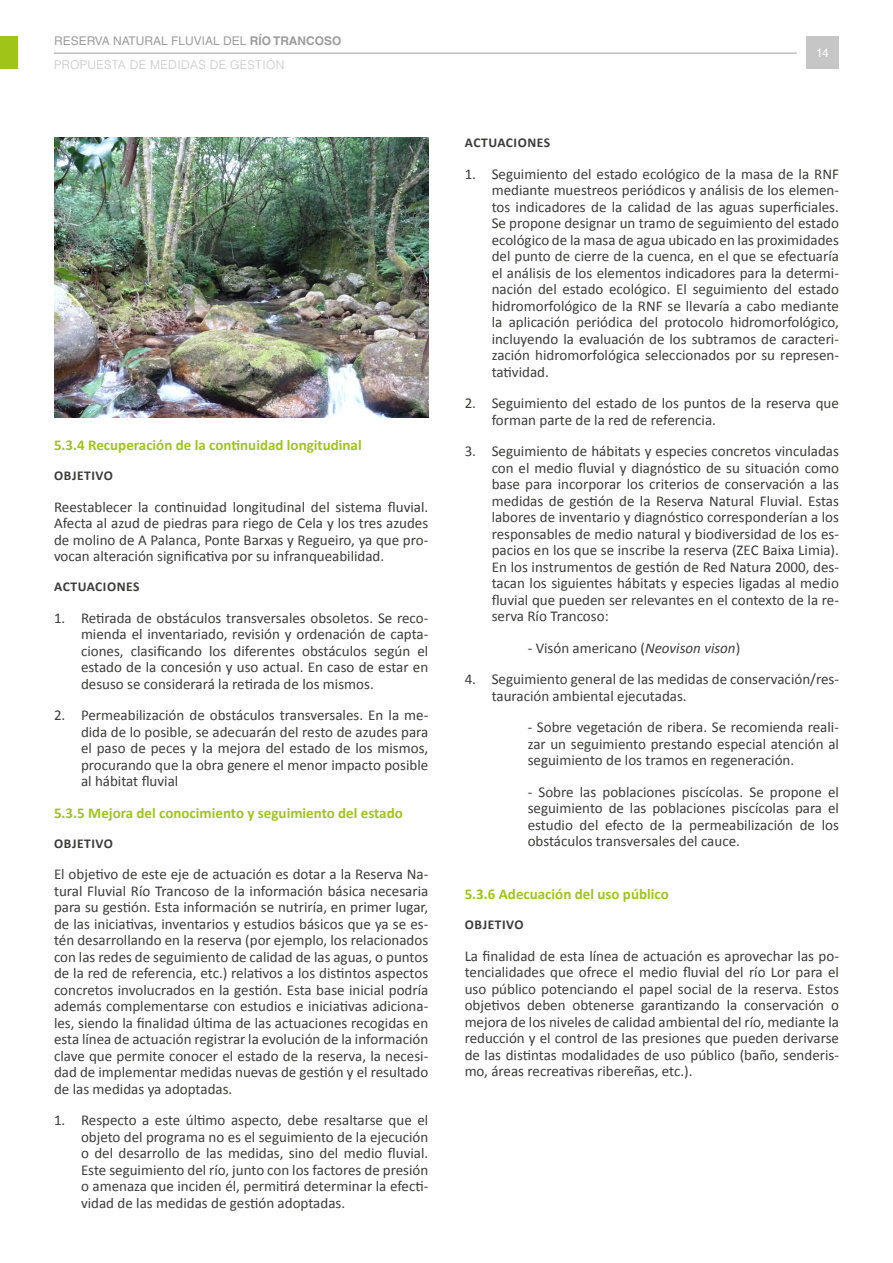
<style>
.page{position:relative;width:893px;height:1263px;background:#fff}
.page>*{position:absolute;margin:0;border:0;box-sizing:border-box;transform-origin:0 0}
.Texto{font:15px/16.5px "Calibri";color:#3c3c3b;text-align:justify}
.Texto-Guiones-2{font:15px/16.5px "Calibri";color:#3c3c3b;text-align:justify}
._1_1_1Subapartado{font:700 15px "Calibri";color:#a0c519}
.Nivel4{font:700 13.5px "Calibri";letter-spacing:.04em;color:#3c3c3b}
.t1{font:300 12px/24.5px "Helvetica LT Std";letter-spacing:.03em;color:#c6c6c6}
.t2{font:12px "Helvetica LT Std";color:#fff}
.s1{font-weight:400;color:#9d9d9c}
.s2{font-weight:700;color:#9d9d9c}
.s3{font-style:italic}
</style>
<div class="page">
<hr style="left:54px;top:53px;width:743px;height:1px;background:#9d9d9c">
<div style="left:0;top:36px;width:18px;height:33px;background:#a0c519"></div>
<div style="left:806px;top:36px;width:33px;height:33px;background:#c6c6c6"></div>
<img style="left:54px;top:137px;width:374px;height:281px">
<p class="t1" style="left:54px;top:28px;width:289px"><span class="s1">RESERVA NATURAL FLUVIAL DEL</span> <span class="s2">RÍO TRANCOSO<br></span>PROPUESTA DE MEDIDAS DE GESTIÓN</p>
<p class="_1_1_1Subapartado" style="left:54px;top:435px;width:309px">5.3.4 Recuperación de la continuidad longitudinal</p>
<p class="Nivel4" style="left:54px;top:466px;width:60px">OBJETIVO</p>
<p class="Texto" style="left:54px;top:498px;width:376px">Reestablecer la continuidad longitudinal del sistema fluvial.<br>Afecta al azud de piedras para riego de Cela y los tres azudes de molino de A Palanca, Ponte Barxas y Regueiro, ya que pro&shy;vocan alteración significativa por su infranqueabilidad.</p>
<p class="Nivel4" style="left:54px;top:577px;width:87px">ACTUACIONES</p>
<p class="Texto" style="left:81px;top:609px;width:349px;text-indent:-27px">1. Retirada de obstáculos transversales obsoletos. Se reco&shy;mienda el inventariado, revisión y ordenación de capta&shy;ciones, clasificando los diferentes obstáculos según el estado de la concesión y uso actual. En caso de estar en desuso se considerará la retirada de los mismos.</p>
<p class="Texto" style="left:81px;top:706px;width:349px;text-indent:-27px">2. Permeabilización de obstáculos transversales. En la me&shy;dida de lo posible, se adecuarán del resto de azudes para el paso de peces y la mejora del estado de los mismos, procurando que la obra genere el menor impacto posible al hábitat fluvial</p>
<p class="_1_1_1Subapartado" style="left:54px;top:802px;width:350px">5.3.5 Mejora del conocimiento y seguimiento del estado</p>
<p class="Nivel4" style="left:54px;top:833px;width:60px">OBJETIVO</p>
<p class="Texto" style="left:54px;top:865px;width:376px">El objetivo de este eje de actuación es dotar a la Reserva Na&shy;tural Fluvial Río Trancoso de la información básica necesaria para su gestión. Esta información se nutriría, en primer lugar, de las iniciativas, inventarios y estudios básicos que ya se es&shy;tén desarrollando en la reserva (por ejemplo, los relacionados con las redes de seguimiento de calidad de las aguas, o puntos de la red de referencia, etc.) relativos a los distintos aspectos concretos involucrados en la gestión. Esta base inicial podría además complementarse con estudios e iniciativas adiciona&shy;les, siendo la finalidad última de las actuaciones recogidas en esta línea de actuación registrar la evolución de la información clave que permite conocer el estado de la reserva, la necesi&shy;dad de implementar medidas nuevas de gestión y el resultado de las medidas ya adoptadas.</p>
<p class="Texto" style="left:81px;top:1111px;width:349px;text-indent:-27px">1. Respecto a este último aspecto, debe resaltarse que el objeto del programa no es el seguimiento de la ejecución o del desarrollo de las medidas, sino del medio fluvial.<br>Este seguimiento del río, junto con los factores de presión o amenaza que inciden él, permitirá determinar la efecti&shy;vidad de las medidas de gestión adoptadas.</p>
<p class="t2" style="left:816px;top:46px;width:14px">14</p>
<p class="Nivel4" style="left:465px;top:133px;width:87px">ACTUACIONES</p>
<p class="Texto" style="left:492px;top:165px;width:349px;text-indent:-27px">1. Seguimiento del estado ecológico de la masa de la RNF mediante muestreos periódicos y análisis de los elemen&shy;tos indicadores de la calidad de las aguas superficiales.<br>Se propone designar un tramo de seguimiento del estado ecológico de la masa de agua ubicado en las proximidades del punto de cierre de la cuenca, en el que se efectuaría el análisis de los elementos indicadores para la determi&shy;nación del estado ecológico. El seguimiento del estado hidromorfológico de la RNF se llevaría a cabo mediante la aplicación periódica del protocolo hidromorfológico, incluyendo la evaluación de los subtramos de caracteri&shy;zación hidromorfológica seleccionados por su represen&shy;tatividad.</p>
<p class="Texto" style="left:492px;top:395px;width:349px;text-indent:-27px">2. Seguimiento del estado de los puntos de la reserva que forman parte de la red de referencia.</p>
<p class="Texto" style="left:492px;top:443px;width:349px;text-indent:-27px">3. Seguimiento de hábitats y especies concretos vinculadas con el medio fluvial y diagnóstico de su situación como base para incorporar los criterios de conservación a las medidas de gestión de la Reserva Natural Fluvial. Estas labores de inventario y diagnóstico corresponderían a los responsables de medio natural y biodiversidad de los es&shy;pacios en los que se inscribe la reserva (ZEC Baixa Limia).<br>En los instrumentos de gestión de Red Natura 2000, des&shy;tacan los siguientes hábitats y especies ligadas al medio fluvial que pueden ser relevantes en el contexto de la re&shy;serva Río Trancoso:</p>
<p class="Texto-Guiones-2" style="left:528px;top:639px;width:214px">- Visón americano (<span class="s3">Neovison vison</span>)</p>
<p class="Texto" style="left:492px;top:671px;width:349px;text-indent:-27px">4. Seguimiento general de las medidas de conservación/res&shy;tauración ambiental ejecutadas.</p>
<p class="Texto-Guiones-2" style="left:528px;top:719px;width:313px">- Sobre vegetación de ribera. Se recomienda reali&shy;zar un seguimiento prestando especial atención al seguimiento de los tramos en regeneración.</p>
<p class="Texto-Guiones-2" style="left:528px;top:783px;width:313px">- Sobre las poblaciones piscícolas. Se propone el seguimiento de las poblaciones piscícolas para el estudio del efecto de la permeabilización de los obstáculos transversales del cauce.</p>
<p class="_1_1_1Subapartado" style="left:465px;top:884px;width:206px">5.3.6 Adecuación del uso público</p>
<p class="Nivel4" style="left:465px;top:915px;width:60px">OBJETIVO</p>
<p class="Texto" style="left:465px;top:947px;width:376px">La finalidad de esta línea de actuación es aprovechar las po&shy;tencialidades que ofrece el medio fluvial del río Lor para el uso público potenciando el papel social de la reserva. Estos objetivos deben obtenerse garantizando la conservación o mejora de los niveles de calidad ambiental del río, mediante la reducción y el control de las presiones que pueden derivarse de las distintas modalidades de uso público (baño, senderis&shy;mo, áreas recreativas ribereñas, etc.).</p>
</div>
